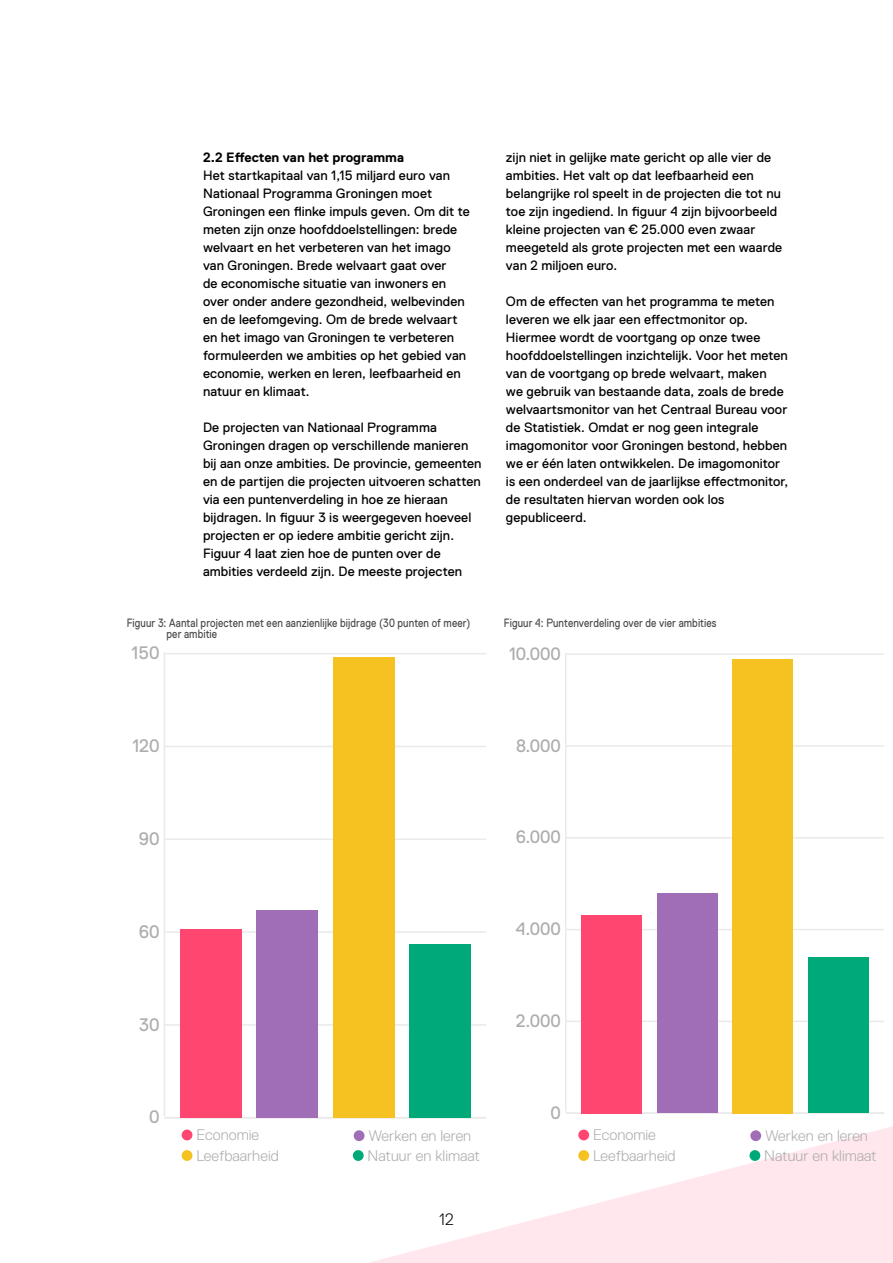
<style>
.page{position:relative;width:893px;height:1263px;background:#fff}
.page>*{position:absolute;margin:0;border:0;box-sizing:border-box;transform-origin:0 0}
.t1{font:18.15px "Replica Std";color:#adadad}
.t2{font:17.85px "Replica Std";color:#adadad}
.t3{font:300 16.35px "Replica Std";color:#000}
.Tabelkop{font:300 15.3px "Replica Std";color:#adadad}
.Broodtekst{font:13.5px/18px "Replica Std";letter-spacing:.005em;color:#000}
.Tussenkop_H2_-_Inhou{font:700 13.5px "Replica Std";color:#000}
.Kolomtekst_rechtslij{font:12px "Replica Std";letter-spacing:.01em;color:#4d4d4f;scale:.85 1}
</style>
<div class="page">
<svg style="left:369px;top:1126px;width:524px;height:137px;fill:#ffeaef"></svg>
<hr style="left:565px;top:653px;width:1px;height:459px;background:#eaeaea">
<hr style="left:566px;top:1112px;width:318px;height:2px;background:#eaeaea">
<hr style="left:566px;top:1021px;width:318px;height:1px;background:#eaeaea">
<hr style="left:566px;top:929px;width:318px;height:1px;background:#eaeaea">
<hr style="left:566px;top:837px;width:318px;height:1px;background:#eaeaea">
<hr style="left:566px;top:745px;width:318px;height:2px;background:#eaeaea">
<hr style="left:566px;top:653px;width:318px;height:2px;background:#eaeaea">
<div style="left:808px;top:957px;width:61px;height:156px;background:#00aa78"></div>
<div style="left:732px;top:659px;width:61px;height:454px;background:#f5c221"></div>
<div style="left:657px;top:893px;width:60px;height:220px;background:#9f6eb6"></div>
<div style="left:581px;top:915px;width:61px;height:198px;background:#ff4671"></div>
<div style="left:578px;top:1129px;width:11px;height:11px;background:#ff4671;border-radius:50%"></div>
<div style="left:750px;top:1130px;width:11px;height:11px;background:#9f6eb6;border-radius:50%"></div>
<div style="left:578px;top:1150px;width:11px;height:11px;background:#f5c221;border-radius:50%"></div>
<div style="left:749px;top:1150px;width:11px;height:11px;background:#00aa78;border-radius:50%"></div>
<div style="left:182px;top:1129px;width:10px;height:11px;background:#ff4671;border-radius:50%"></div>
<div style="left:354px;top:1130px;width:10px;height:11px;background:#9f6eb6;border-radius:50%"></div>
<div style="left:182px;top:1150px;width:10px;height:11px;background:#f5c221;border-radius:50%"></div>
<div style="left:353px;top:1150px;width:11px;height:11px;background:#00aa78;border-radius:50%"></div>
<hr style="left:164px;top:652px;width:1px;height:464px;background:#eaeaea">
<hr style="left:164px;top:1117px;width:322px;height:1px;background:#eaeaea">
<hr style="left:164px;top:1024px;width:322px;height:2px;background:#eaeaea">
<hr style="left:164px;top:931px;width:322px;height:2px;background:#eaeaea">
<hr style="left:164px;top:838px;width:322px;height:2px;background:#eaeaea">
<hr style="left:164px;top:746px;width:322px;height:1px;background:#eaeaea">
<hr style="left:164px;top:653px;width:322px;height:1px;background:#eaeaea">
<div style="left:409px;top:944px;width:62px;height:174px;background:#00aa78"></div>
<div style="left:333px;top:657px;width:61px;height:461px;background:#f5c221"></div>
<div style="left:256px;top:910px;width:62px;height:208px;background:#9f6eb6"></div>
<div style="left:180px;top:929px;width:61px;height:189px;background:#ff4671"></div>
<svg style="left:369px;top:1167px;width:31px;height:39px"></svg>
<h2 class="Tussenkop_H2_-_Inhou" style="left:203px;top:150px;width:203px">2.2 Effecten van het programma</h2>
<p class="Broodtekst" style="left:203px;top:166px;width:268px">Het startkapitaal van 1,15 miljard euro van Nationaal Programma Groningen moet Groningen een flinke impuls geven. Om dit te meten zijn onze hoofddoelstellingen: brede welvaart en het verbeteren van het imago van Groningen. Brede welvaart gaat over<br>de economische situatie van inwoners en over onder andere gezondheid, welbevinden en de leefomgeving. Om de brede welvaart en het imago van Groningen te verbeteren formuleerden we ambities op het gebied van economie, werken en leren, leefbaarheid en natuur en klimaat.</p>
<p class="Broodtekst" style="left:203px;top:418px;width:280px">De projecten van Nationaal Programma Groningen dragen op verschillende manieren bij aan onze ambities. De provincie, gemeenten en de partijen die projecten uitvoeren schatten via een puntenverdeling in hoe ze hieraan bijdragen. In figuur 3 is weergegeven hoeveel projecten er op iedere ambitie gericht zijn.<br>Figuur 4 laat zien hoe de punten over de ambities verdeeld zijn. De meeste projecten</p>
<p class="Broodtekst" style="left:506px;top:148px;width:278px">zijn niet in gelijke mate gericht op alle vier de ambities. Het valt op dat leefbaarheid een belangrijke rol speelt in de projecten die tot nu toe zijn ingediend. In figuur 4 zijn bijvoorbeeld kleine projecten van € 25.000 even zwaar meegeteld als grote projecten met een waarde van 2 miljoen euro.</p>
<p class="Broodtekst" style="left:506px;top:292px;width:284px">Om de effecten van het programma te meten leveren we elk jaar een effectmonitor op.<br>Hiermee wordt de voortgang op onze twee hoofddoelstellingen inzichtelijk. Voor het meten van de voortgang op brede welvaart, maken<br>we gebruik van bestaande data, zoals de brede welvaartsmonitor van het Centraal Bureau voor de Statistiek. Omdat er nog geen integrale imagomonitor voor Groningen bestond, hebben we er één laten ontwikkelen. De imagomonitor is een onderdeel van de jaarlijkse effectmonitor, de resultaten hiervan worden ook los gepubliceerd.</p>
<p class="Kolomtekst_rechtslij" style="left:127px;top:616px;width:406px">Figuur 3: Aantal projecten met een aanzienlijke bijdrage (30 punten of meer)</p>
<p class="Kolomtekst_rechtslij" style="left:166px;top:627px;width:61px">per ambitie</p>
<p class="Kolomtekst_rechtslij" style="left:504px;top:616px;width:252px">Figuur 4: Puntenverdeling over de vier ambities</p>
<p class="t1" style="left:132px;top:643px;width:29px">150</p>
<p class="t2" style="left:509px;top:644px;width:53px">10.000</p>
<p class="t1" style="left:132px;top:736px;width:29px">120</p>
<p class="t2" style="left:516px;top:735px;width:46px">8.000</p>
<p class="t1" style="left:139px;top:829px;width:22px">90</p>
<p class="t2" style="left:516px;top:827px;width:47px">6.000</p>
<p class="t1" style="left:139px;top:921px;width:22px">60</p>
<p class="t2" style="left:516px;top:919px;width:47px">4.000</p>
<p class="t1" style="left:139px;top:1014px;width:22px">30</p>
<p class="t2" style="left:516px;top:1011px;width:47px">2.000</p>
<p class="t1" style="left:149px;top:1107px;width:12px">0</p>
<p class="t2" style="left:551px;top:1103px;width:12px">0</p>
<p class="Tabelkop" style="left:196px;top:1126px;width:64px">Economie</p>
<p class="Tabelkop" style="left:368px;top:1127px;width:104px">Werken en leren</p>
<p class="Tabelkop" style="left:196px;top:1147px;width:84px">Leefbaarheid</p>
<p class="Tabelkop" style="left:368px;top:1147px;width:114px">Natuur en klimaat</p>
<p class="Tabelkop" style="left:593px;top:1126px;width:64px">Economie</p>
<p class="Tabelkop" style="left:765px;top:1127px;width:104px">Werken en leren</p>
<p class="Tabelkop" style="left:593px;top:1147px;width:84px">Leefbaarheid</p>
<p class="Tabelkop" style="left:764px;top:1147px;width:114px">Natuur en klimaat</p>
<p class="t3" style="left:439px;top:1210px;width:16px">12</p>
</div>
